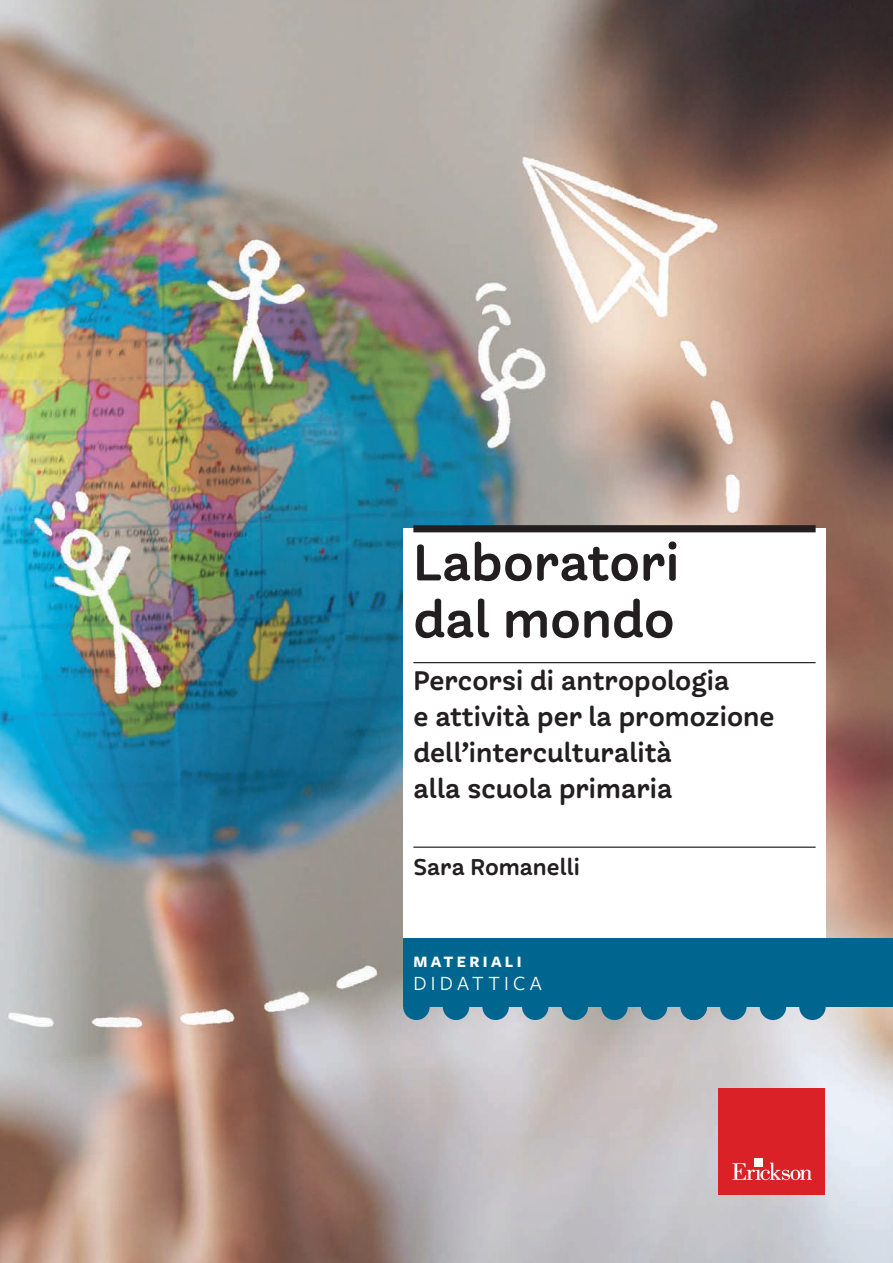
<style>
.page{position:relative;width:893px;height:1263px;background:#fff}
.page>*{position:absolute;margin:0;border:0;box-sizing:border-box;transform-origin:0 0}
.t1{font:57px/57px "Freight Round Pro Semi";color:#231f20}
.t2{font:30px/36px "Freight Round Pro Semi";color:#231f20}
.t3{font:25.5px "Freight Round Pro Semi";color:#231f20}
.t4{font:21px "Freight Sans Pro";color:#fff}
.t5{font:700 16.5px "Freight Sans Pro";letter-spacing:.2em;color:#fff}
</style>
<div class="page">
<img style="left:0;top:0;width:893px;height:1263px">
<div style="left:719px;top:1088px;width:106px;height:107px;background:#da2128"></div>
<svg style="left:732px;top:1162px;width:80px;height:18px"></svg>
<div style="left:754px;top:1158px;width:8px;height:9px;background:#fff"></div>
<div style="left:403px;top:529px;width:423px;height:410px;background:#fff"></div>
<div style="left:413px;top:525px;width:403px;height:7px;background:#231f20"></div>
<hr style="left:413px;top:662px;width:403px;height:1px;background:#231f20">
<hr style="left:413px;top:846px;width:403px;height:2px;background:#231f20">
<div style="left:403px;top:939px;width:490px;height:68px;background:#01668f"></div>
<svg style="left:641px;top:1007px;width:26px;height:13px"></svg>
<svg style="left:601px;top:1007px;width:27px;height:13px"></svg>
<svg style="left:562px;top:1007px;width:26px;height:13px"></svg>
<svg style="left:522px;top:1007px;width:26px;height:13px"></svg>
<svg style="left:482px;top:1007px;width:27px;height:13px"></svg>
<svg style="left:443px;top:1007px;width:26px;height:13px"></svg>
<svg style="left:403px;top:1007px;width:27px;height:13px"></svg>
<svg style="left:760px;top:1007px;width:26px;height:13px"></svg>
<svg style="left:720px;top:1007px;width:26px;height:13px"></svg>
<svg style="left:680px;top:1007px;width:27px;height:13px"></svg>
<svg style="left:799px;top:1007px;width:27px;height:13px"></svg>
<h1 class="t1" style="left:413px;top:534px;width:267px">Laboratori dal mondo</h1>
<p class="t2" style="left:413px;top:663px;width:363px">Percorsi di antropologia<br>e attività per la promozione dell’interculturalità<br>alla scuola primaria</p>
<p class="t3" style="left:413px;top:851px;width:168px">Sara Romanelli</p>
<p class="t5" style="left:413px;top:950px;width:110px">MATERIALI</p>
<p class="t4" style="left:413px;top:969px;width:130px">DIDATTICA</p>
</div>
